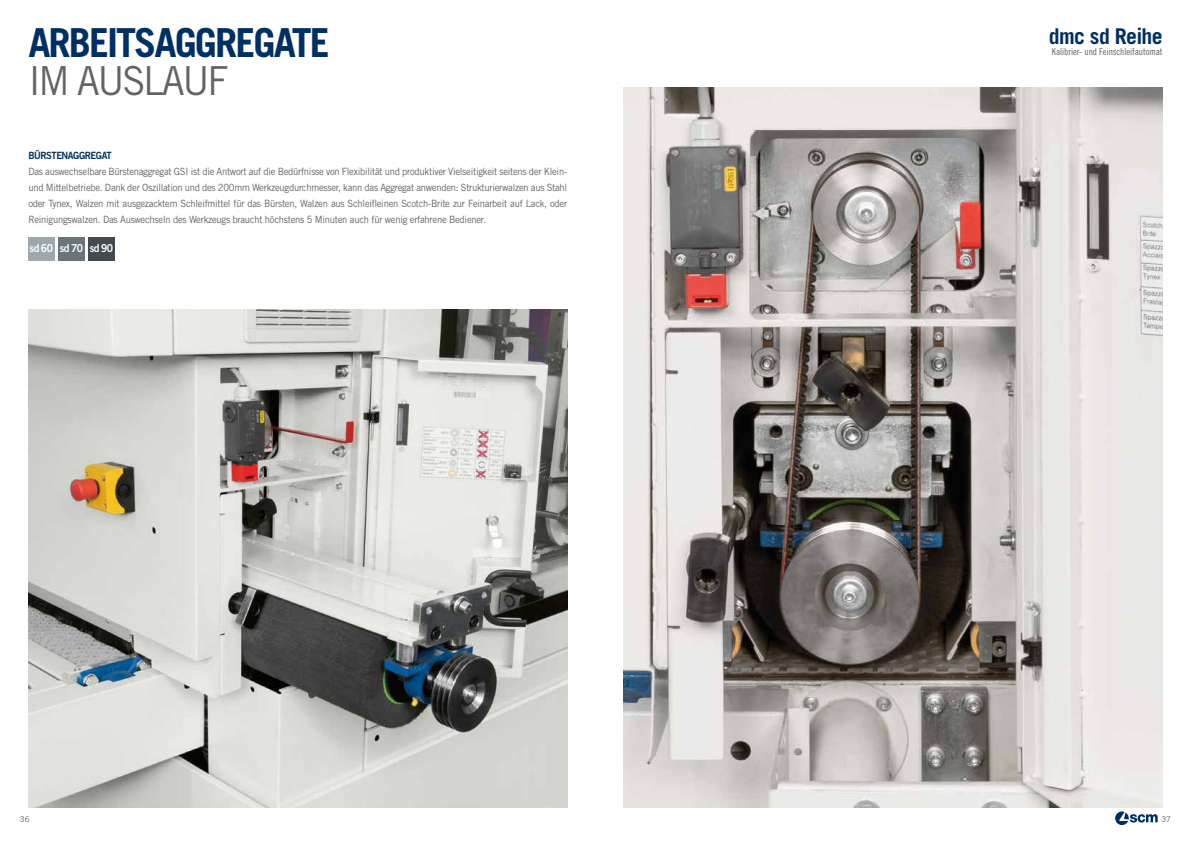
<style>
.page{position:relative;width:1191px;height:842px;background:#fff}
.page>*{position:absolute;margin:0;border:0;box-sizing:border-box;transform-origin:0 0}
.t1{font:700 40px "Trade Gothic LT Std";letter-spacing:-.05em;color:#003063}
.t2{font:40px "Trade Gothic LT Std";letter-spacing:-.06em;color:#646363;scale:.94 1}
.t3{font:700 21.7px "Trade Gothic LT Std";letter-spacing:-.03em;color:#003063}
.t4{font:11px "Trade Gothic LT Std Bd 2";letter-spacing:-.04em;color:#fff;scale:.94 1}
.t5{font:10px/16px "Trade Gothic LT Std";letter-spacing:-.025em;color:#646363;text-align:justify;scale:.94 1}
.t6{font:10px "Trade Gothic LT Std Bd 2";letter-spacing:-.05em;color:#003063;scale:.94 1}
.t7{font:9.6px "Trade Gothic LT Std Cn 18";letter-spacing:-.005em;color:#646363}
.t8{font:8px "Trade Gothic LT Std";color:#646363}
</style>
<div class="page">
<div style="left:88px;top:237px;width:27px;height:24px;background:#424b4e"></div>
<div style="left:28px;top:237px;width:26px;height:24px;background:#9ca7ae"></div>
<div style="left:58px;top:237px;width:26px;height:24px;background:#69757b"></div>
<img style="left:624px;top:88px;width:538px;height:719px">
<img style="left:28px;top:309px;width:539px;height:498px">
<svg style="left:1115px;top:811px;width:42px;height:14px"></svg>
<h1 class="t1" style="left:28px;top:18px;width:303px">ARBEITSAGGREGATE</h1>
<h1 class="t2" style="left:28px;top:57px;width:214px">IM AUSLAUF</h1>
<p class="t6" style="left:28px;top:149px;width:90px">BÜRSTENAGGREGAT</p>
<p class="t5" style="left:28px;top:163px;width:575px">Das auswechselbare Bürstenaggregat GSI ist die Antwort auf die Bedürfnisse von Flexibilität und produktiver Vielseitigkeit seitens der Klein&shy;und Mittelbetriebe. Dank der Oszillation und des 200mm Werkzeugdurchmesser, kann das Aggregat anwenden: Strukturierwalzen aus Stahl oder Tynex, Walzen mit ausgezacktem Schleifmittel für das Bürsten, Walzen aus Schleifleinen Scotch-Brite zur Feinarbeit auf Lack, oder Reinigungswalzen. Das Auswechseln des Werkzeugs braucht höchstens 5 Minuten auch für wenig erfahrene Bediener.</p>
<p class="t4" style="left:30px;top:241px;width:90px">sd 60 sd 70 sd 90</p>
<h2 class="t3" style="left:1048px;top:23px;width:115px">dmc sd Reihe</h2>
<p class="t7" style="left:1051px;top:46px;width:112px">Kalibrier- und Feinschleifautomat</p>
<p class="t8" style="left:20px;top:814px;width:11px">36</p>
<p class="t8" style="left:1161px;top:814px;width:11px">37</p>
</div>
